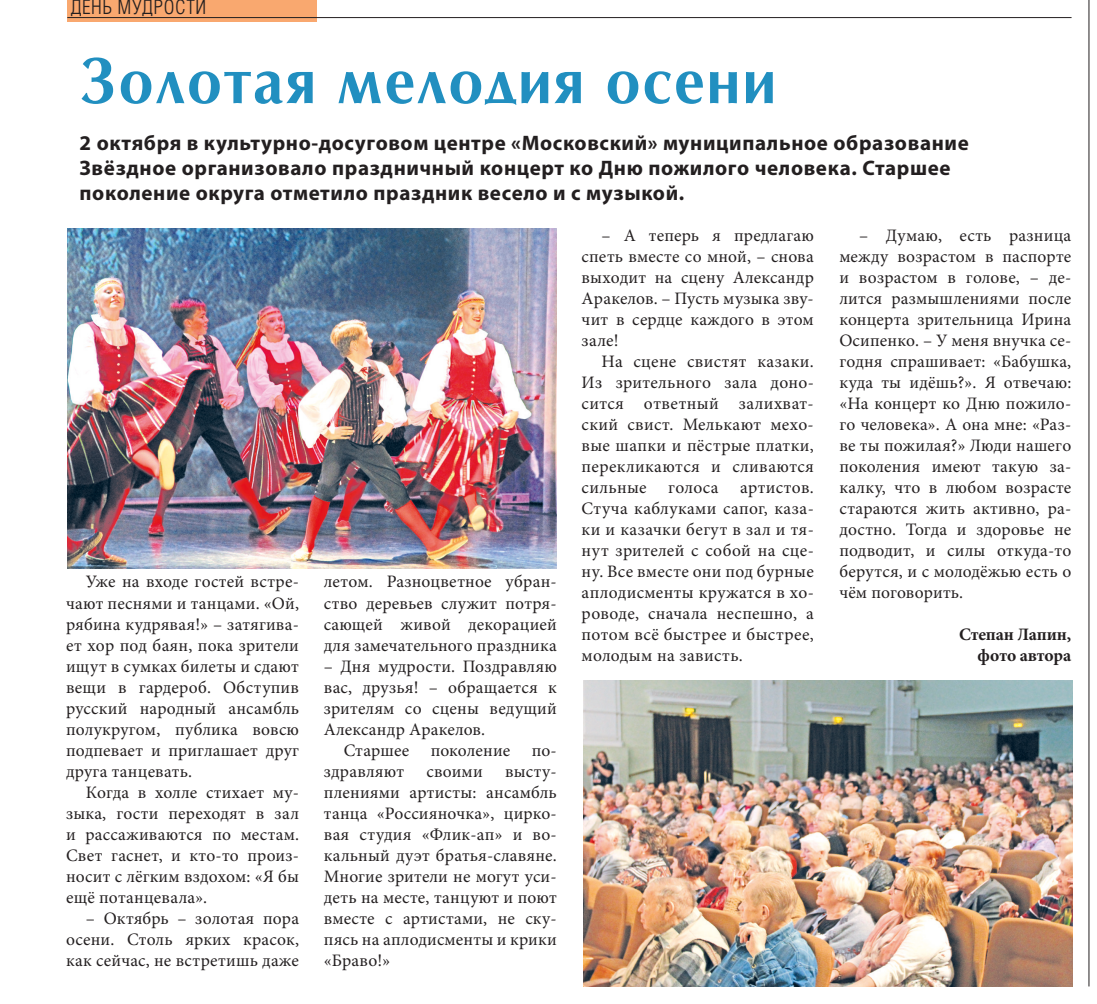
<style>
.page{position:relative;width:1097px;height:1004px;background:#fff}
.page>*{position:absolute;margin:0;border:0;box-sizing:border-box;transform-origin:0 0}
.t1{font:700 64.75px "AG Opus";letter-spacing:.04em;color:#218fc0;scale:.93 1}
.t2{font:700 21px/25.2px "Myriad Pro";letter-spacing:.03em;color:#231f20}
.t3{font:300 condensed 19.25px "AG Letterica";letter-spacing:.03em;color:#231f20}
.t4{font:17.5px/21px "Minion Pro";letter-spacing:.01em;color:#231f20;text-align:justify}
.t5{font:700 17.5px/21px "Minion Pro";letter-spacing:-.01em;color:#231f20;text-align:right}
</style>
<div class="page">
<div style="left:67px;top:0;width:249px;height:22px;background:#f9a86f"></div>
<hr style="left:67px;top:17px;width:1004px;height:1px;background:#231f20">
<hr style="left:1088px;top:0;width:1px;height:986px;background:#231f20">
<img style="left:583px;top:680px;width:489px;height:306px">
<img style="left:68px;top:228px;width:488px;height:340px">
<p class="t3" style="left:71px;top:-4px;width:137px">ДЕНЬ МУДРОСТИ</p>
<h1 class="t1" style="left:80px;top:46px;width:750px">Золотая мелодия осени</h1>
<p class="t2" style="left:80px;top:129px;width:890px">2 октября в культурно-досуговом центре «Московский» муниципальное образование<br>Звёздное организовало праздничный концерт ко Дню пожилого человека. Старшее поколение округа отметило праздник весело и с музыкой.</p>
<p class="t4" style="left:66px;top:571px;width:234px;text-indent:20px">Уже на входе гостей встре&shy;чают песнями и танцами. «Ой, рябина кудрявая!» – затягива&shy;ет хор под баян, пока зрители ищут в сумках билеты и сдают вещи в гардероб. Обступив русский народный ансамбль полукругом, публика вовсю подпевает и приглашает друг друга танцевать.</p>
<p class="t4" style="left:66px;top:781px;width:234px;text-indent:20px">Когда в холле стихает му&shy;зыка, гости переходят в зал и рассаживаются по местам.<br>Свет гаснет, и кто-то произ&shy;носит с лёгким вздохом: «Я бы ещё потанцевала».</p>
<p class="t4" style="left:66px;top:907px;width:234px;text-indent:20px">– Октябрь – золотая пора осени. Столь ярких красок, как сейчас, не встретишь даже</p>
<p class="t4" style="left:324px;top:571px;width:234px">летом. Разноцветное убран&shy;ство деревьев служит потря&shy;сающей живой декорацией для замечательного праздника</p>
<p class="t4" style="left:324px;top:655px;width:234px">– Дня мудрости. Поздравляю вас, друзья! – обращается к зрителям со сцены ведущий Александр Аракелов.</p>
<p class="t4" style="left:324px;top:739px;width:234px;text-indent:20px">Старшее поколение по&shy;здравляют</p>
<p class="t4" style="left:324px;top:760px;width:234px;text-indent:181px">высту&shy;плениями артисты: ансамбль танца «Россияночка», цирко&shy;вая студия «Флик-ап» и во&shy;кальный дуэт братья-славяне.<br>Многие зрители не могут уси&shy;деть на месте, танцуют и поют вместе с артистами, не ску&shy;пясь на аплодисменты и крики «Браво!»</p>
<p class="t4" style="left:426px;top:760px;width:58px">своими</p>
<p class="t4" style="left:581px;top:225px;width:234px;text-indent:20px">– А теперь я предлагаю спеть вместе со мной, – снова выходит на сцену Александр Аракелов. – Пусть музыка зву&shy;чит в сердце каждого в этом зале!</p>
<p class="t4" style="left:581px;top:351px;width:234px;text-indent:20px">На сцене свистят казаки.<br>Из зрительного зала доно&shy;сится ответный залихват&shy;ский свист. Мелькают мехо&shy;вые шапки и пёстрые платки, перекликаются и сливаются сильные голоса артистов.<br>Стуча каблуками сапог, каза&shy;ки и казачки бегут в зал и тя&shy;нут зрителей с собой на сце&shy;ну. Все вместе они под бурные аплодисменты кружатся в хо&shy;роводе, сначала неспешно, а потом всё быстрее и быстрее, молодым на зависть.</p>
<p class="t4" style="left:839px;top:225px;width:233px;text-indent:20px">– Думаю, есть разница между возрастом в паспорте и возрастом в голове, – де&shy;лится размышлениями после концерта зрительница Ирина Осипенко. – У меня внучка се&shy;годня спрашивает: «Бабушка, куда ты идёшь?». Я отвечаю: «На концерт ко Дню пожило&shy;го человека». А она мне: «Раз&shy;ве ты пожилая?» Люди нашего поколения имеют такую за&shy;калку, что в любом возрасте стараются жить активно, ра&shy;достно. Тогда и здоровье не подводит, и силы откуда-то берутся, и с молодёжью есть о чём поговорить.</p>
<p class="t5" style="left:958px;top:623px;width:114px">Степан Лапин, фото автора</p>
</div>
